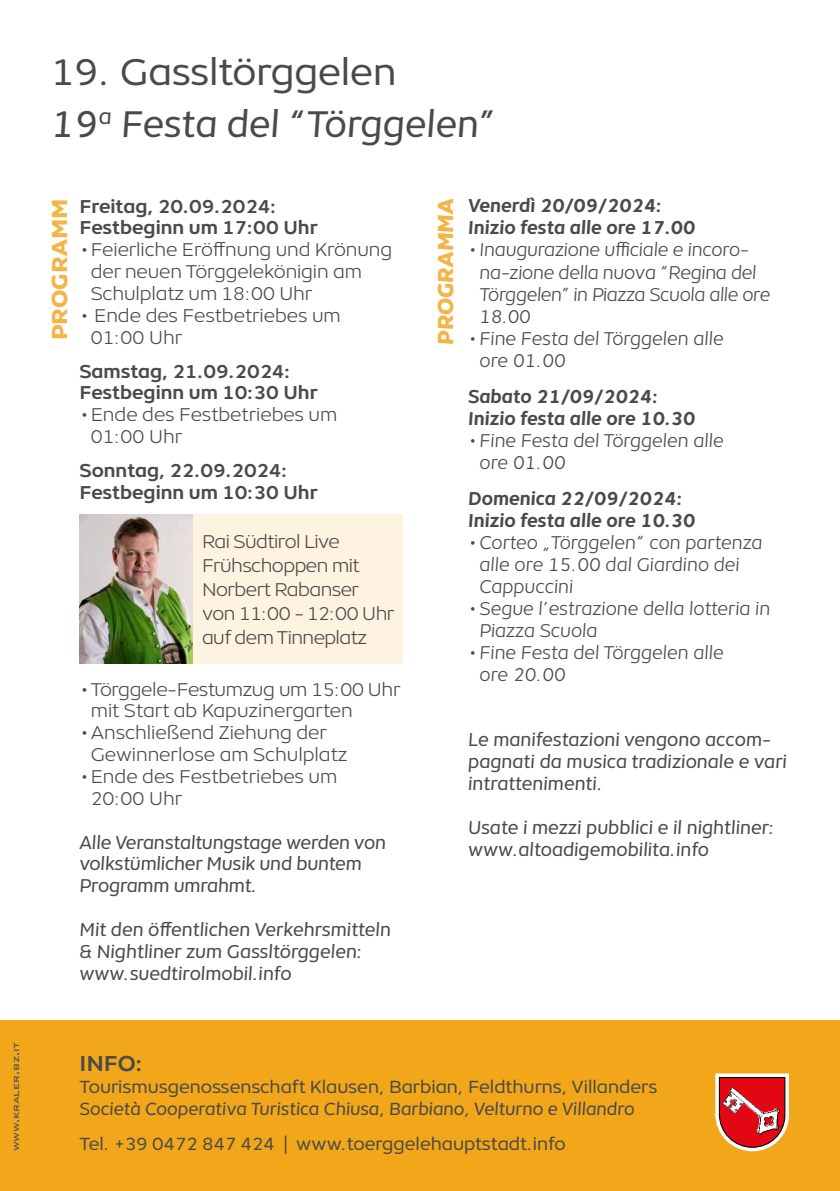
<style>
.page{position:relative;width:840px;height:1191px;background:#fff}
.page>*{position:absolute;margin:0;border:0;box-sizing:border-box;transform-origin:0 0}
.t1{font:italic 38px/52px "Object";color:#4a4a49}
.t2{font:italic 900 22px "Object";color:#f5b446}
.t3{font:900 22px "Object";color:#f5b446}
.t4{font:700 22px "Object";color:#4a4a49}
.t5{font:italic 300 19px/22px "Object";color:#4a4a49}
.t6{font:italic 19px/21.8px "Object";color:#4a4a49}
.t7{font:300 19px/21.8px "Object";letter-spacing:-.005em;color:#4a4a49}
.t8{font:italic 700 19px/22px "Object";color:#4a4a49}
.t9{font:700 19px/21.8px "Object";color:#4a4a49}
.t10{font:300 19px/24px "Object";letter-spacing:-.025em;color:#4a4a49}
.t11{font:18px "Object";color:#4a4a49}
.t12{font:italic 18px "Object";color:#4a4a49}
.t13{font:500 12px "Bank Gothic BT";color:#575756}
.s1{font-style:normal}
</style>
<div class="page">
<div style="left:79px;top:514px;width:324px;height:149px;background:#fef2e1"></div>
<div style="left:0;top:1020px;width:839px;height:171px;background:#f2a61a"></div>
<svg style="left:715px;top:1073px;width:74px;height:79px"></svg>
<img style="left:721px;top:1086px;width:58px;height:48px">
<img style="left:79px;top:514px;width:114px;height:149px">
<p class="t13" style="left:9px;top:1151px;width:111px;rotate:-90deg">www.kraler.bz.it</p>
<h1 class="t1" style="left:51px;top:43px;width:446px"><span class="s1">19. Gassltörggelen<br></span>19<sup>a</sup> Festa del “Törggelen”</h1>
<p class="t9" style="left:79px;top:193px;width:239px">Freitag, 20.09.2024:<br>Festbeginn um 17:00 Uhr</p>
<p class="t7" style="left:91px;top:237px;width:303px;text-indent:-11px">•Feierliche Eröffnung und Krönung der neuen Törggelekönigin am<br>Schulplatz um 18:00 Uhr</p>
<p class="t7" style="left:91px;top:303px;width:251px;text-indent:-11px">• Ende des Festbetriebes um<br>01:00 Uhr</p>
<p class="t9" style="left:79px;top:358px;width:240px">Samstag, 21.09.2024:<br>Festbeginn um 10:30 Uhr</p>
<p class="t7" style="left:91px;top:402px;width:248px;text-indent:-11px">•Ende des Festbetriebes um<br>01:00 Uhr</p>
<p class="t9" style="left:79px;top:458px;width:240px">Sonntag, 22.09.2024:<br>Festbeginn um 10:30 Uhr</p>
<p class="t3" style="left:42px;top:340px;width:143px;rotate:-90deg">PROGRAMM</p>
<p class="t2" style="left:428px;top:344px;width:148px;rotate:-90deg">PROGRAMMA</p>
<p class="t10" style="left:202px;top:528px;width:194px">Rai Südtirol Live<br>Frühschoppen mit<br>Norbert Rabanser von 11:00 - 12:00 Uhr auf dem Tinneplatz</p>
<p class="t7" style="left:91px;top:677px;width:311px;text-indent:-11px">•Törggele-Festumzug um 15:00 Uhr mit Start ab Kapuzinergarten</p>
<p class="t7" style="left:91px;top:720px;width:258px;text-indent:-11px">•Anschließend Ziehung der<br>Gewinnerlose am Schulplatz</p>
<p class="t7" style="left:91px;top:764px;width:248px;text-indent:-11px">•Ende des Festbetriebes um<br>20:00 Uhr</p>
<p class="t6" style="left:79px;top:829px;width:308px">Alle Veranstaltungstage werden von volkstümlicher Musik und buntem<br>Programm umrahmt.</p>
<p class="t6" style="left:79px;top:917px;width:313px">Mit den öffentlichen Verkehrsmitteln &amp; Nightliner zum Gassltörggelen: www.suedtirolmobil.info</p>
<p class="t8" style="left:468px;top:193px;width:228px">Venerdì 20/09/2024:<br>Inizio festa alle ore 17.00</p>
<p class="t5" style="left:479px;top:238px;width:292px;text-indent:-11px">•Inaugurazione ufficiale e incoro&shy;na-zione della nuova “Regina del<br>Törggelen” in Piazza Scuola alle ore<br>18.00</p>
<p class="t5" style="left:479px;top:326px;width:245px;text-indent:-11px">•Fine Festa del Törggelen alle ore 01.00</p>
<p class="t8" style="left:468px;top:383px;width:228px">Sabato 21/09/2024:<br>Inizio festa alle ore 10.30</p>
<p class="t5" style="left:479px;top:428px;width:245px;text-indent:-11px">•Fine Festa del Törggelen alle ore 01.00</p>
<p class="t8" style="left:468px;top:485px;width:228px">Domenica 22/09/2024:<br>Inizio festa alle ore 10.30</p>
<p class="t5" style="left:479px;top:530px;width:284px;text-indent:-11px">•Corteo „Törggelen“ con partenza alle ore 15.00 dal Giardino dei<br>Cappuccini</p>
<p class="t5" style="left:479px;top:596px;width:292px;text-indent:-11px">•Segue l’estrazione della lotteria in<br>Piazza Scuola</p>
<p class="t5" style="left:479px;top:640px;width:245px;text-indent:-11px">•Fine Festa del Törggelen alle ore 20.00</p>
<p class="t6" style="left:468px;top:727px;width:320px">Le manifestazioni vengono accom&shy;pagnati da musica tradizionale e vari intrattenimenti.</p>
<p class="t6" style="left:468px;top:815px;width:307px">Usate i mezzi pubblici e il nightliner: www.altoadigemobilita.info</p>
<p class="t4" style="left:79px;top:1046px;width:65px">INFO:</p>
<p class="t11" style="left:79px;top:1073px;width:579px">Tourismusgenossenschaft Klausen, Barbian, Feldthurns, Villanders</p>
<p class="t12" style="left:79px;top:1094px;width:556px">Società Cooperativa Turistica Chiusa, Barbiano, Velturno e Villandro</p>
<p class="t11" style="left:79px;top:1130px;width:487px">Tel. +39 0472 847 424 | www.toerggelehauptstadt.info</p>
</div>
